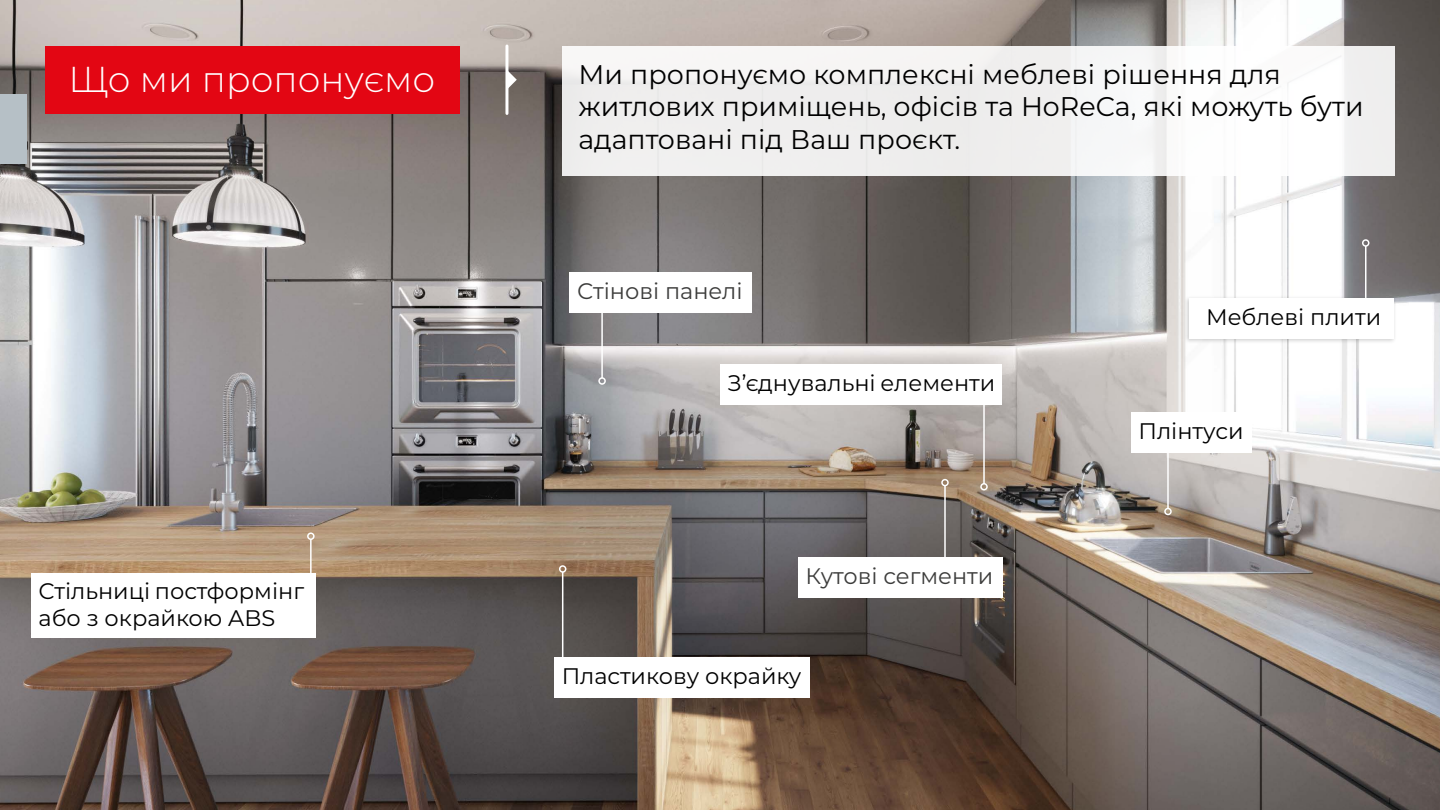
<style>
.page{position:relative;width:1440px;height:810px;background:#fff}
.page>*{position:absolute;margin:0;border:0;box-sizing:border-box;transform-origin:0 0}
.t1{font:300 36px "Montserrat";color:#fff}
.t2{font:27px/32.4px "Montserrat";color:#000}
.t3{font:22.5px/27px "Montserrat";color:#000}
.t4{font:22.5px "Montserrat";color:#3c3c3b}
</style>
<div class="page">
<img style="left:0;top:0;width:1440px;height:810px">
<div style="left:562px;top:46px;width:833px;height:130px;background:linear-gradient(to right,#eeedec,#f9f9f9)"></div>
<div style="left:0;top:94px;width:27px;height:70px;background:#b6c0c6"></div>
<hr style="left:505px;top:46px;width:3px;height:67px;background:#fff">
<svg style="left:508px;top:70px;width:9px;height:20px"></svg>
<div style="left:45px;top:46px;width:415px;height:67px;background:#e30613"></div>
<hr style="left:601px;top:292px;width:2px;height:86px;background:#fff">
<div style="left:598px;top:377px;width:8px;height:8px;border:2px solid #fff;border-radius:50%"></div>
<hr style="left:310px;top:539px;width:2px;height:86px;background:#fff">
<div style="left:307px;top:532px;width:8px;height:8px;border:2px solid #fff;border-radius:50%"></div>
<hr style="left:944px;top:486px;width:2px;height:85px;background:#fff">
<div style="left:941px;top:479px;width:8px;height:7px;border:2px solid #fff;border-radius:50%"></div>
<hr style="left:562px;top:572px;width:1px;height:86px;background:#fff">
<div style="left:559px;top:565px;width:7px;height:8px;border:2px solid #fff;border-radius:50%"></div>
<hr style="left:1167px;top:423px;width:2px;height:85px;background:#fff">
<div style="left:1164px;top:508px;width:8px;height:7px;border:2px solid #fff;border-radius:50%"></div>
<hr style="left:1365px;top:246px;width:1px;height:86px;background:#fff">
<div style="left:1362px;top:239px;width:8px;height:8px;border:2px solid #fff;border-radius:50%"></div>
<hr style="left:983px;top:398px;width:2px;height:86px;background:#fff">
<div style="left:980px;top:483px;width:8px;height:7px;border:2px solid #fff;border-radius:50%"></div>
<div style="left:570px;top:272px;width:182px;height:41px;background:#fff"></div>
<div style="left:31px;top:573px;width:284px;height:64px;background:#fff"></div>
<div style="left:798px;top:557px;width:205px;height:41px;background:#fff"></div>
<div style="left:554px;top:658px;width:255px;height:40px;background:#fff"></div>
<div style="left:1131px;top:412px;width:121px;height:41px;background:#fff"></div>
<div style="left:1184px;top:295px;width:213px;height:49px;background:#000;opacity:.2"></div>
<div style="left:1190px;top:298px;width:204px;height:41px;background:#fff"></div>
<div style="left:720px;top:364px;width:282px;height:41px;background:#fff"></div>
<h1 class="t1" style="left:68px;top:55px;width:368px">Що ми пропонуємо</h1>
<p class="t3" style="left:39px;top:577px;width:267px">Стільниці постформінг або з окрайкою ABS</p>
<p class="t2" style="left:579px;top:57px;width:787px">Ми пропонуємо комплексні меблеві рішення для житлових приміщень, офісів та HoReCa, які можуть бути адаптовані під Ваш проєкт.</p>
<p class="t4" style="left:577px;top:275px;width:167px">Стінові панелі</p>
<p class="t3" style="left:727px;top:369px;width:269px">З’єднувальні елементи</p>
<p class="t4" style="left:805px;top:560px;width:190px">Кутові сегменти</p>
<p class="t3" style="left:562px;top:662px;width:241px">Пластикову окрайку</p>
<p class="t3" style="left:1206px;top:302px;width:177px">Меблеві плити</p>
<p class="t3" style="left:1138px;top:417px;width:107px">Плінтуси</p>
</div>
